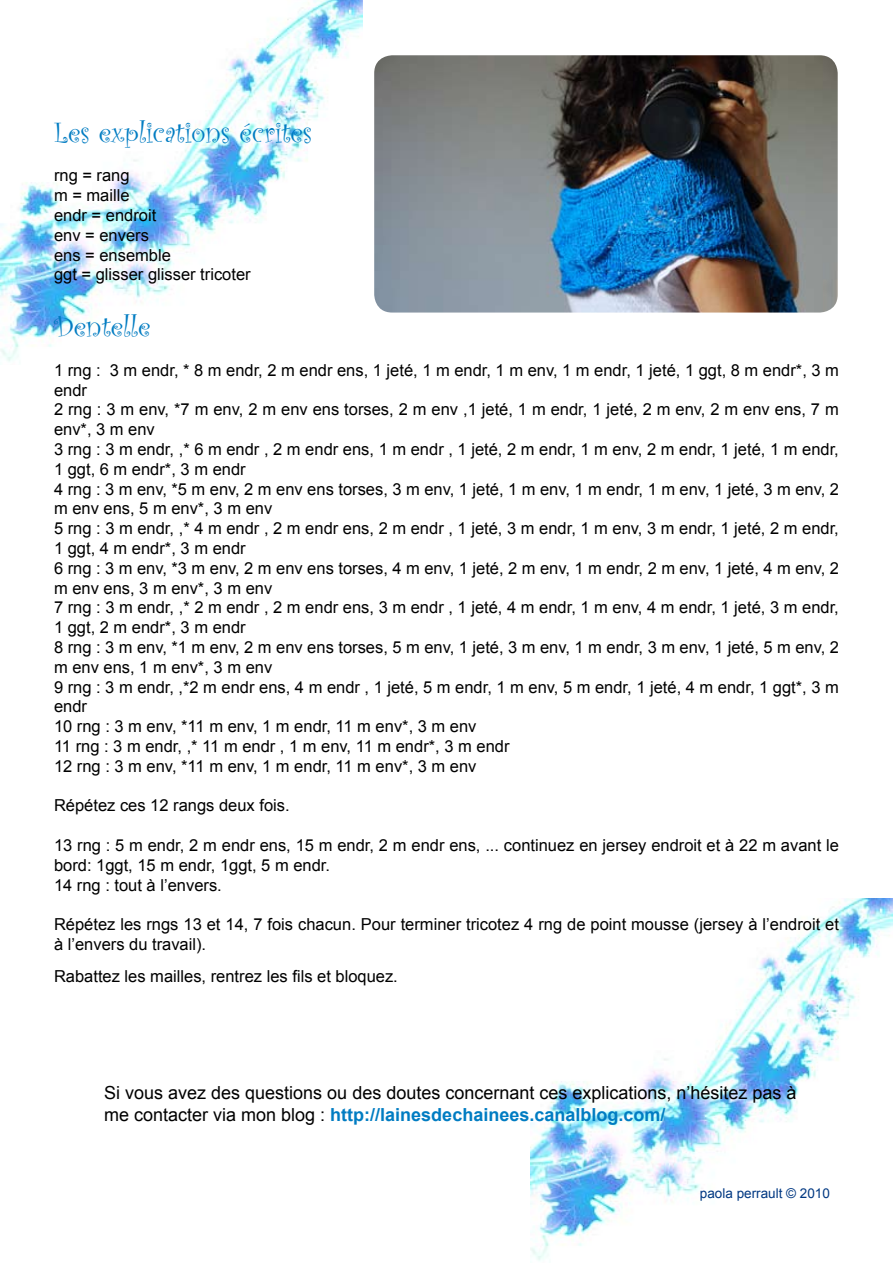
<style>
.page{position:relative;width:893px;height:1263px;background:#fff}
.page>*{position:absolute;margin:0;border:0;box-sizing:border-box;transform-origin:0 0}
.t1{font:30px "Curlz";color:#007cc2}
.t2{font:18px/21.6px "Arial";color:#000}
.t3{font:16.5px/19.8px "Arial";color:#000}
.t4{font:13.5px "Arial";color:#003882}
.s1{font-weight:700;color:#007cc2}
</style>
<div class="page">
<img style="left:530px;top:899px;width:363px;height:362px">
<img style="left:0;top:0;width:362px;height:362px">
<img style="left:374px;top:55px;width:464px;height:258px">
<h1 class="t1" style="left:54px;top:111px;width:260px">Les explications écrites</h1>
<p class="t3" style="left:54px;top:166px;width:198px">rng = rang<br>m = maille<br>endr = endroit<br>env = envers<br>ens = ensemble<br>ggt = glisser glisser tricoter</p>
<h1 class="t1" style="left:54px;top:305px;width:98px">Dentelle</h1>
<p class="t3" style="left:54px;top:360px;width:786px">1 rng : 3 m endr, * 8 m endr, 2 m endr ens, 1 jeté, 1 m endr, 1 m env, 1 m endr, 1 jeté, 1 ggt, 8 m endr*, 3 m endr<br>2 rng : 3 m env, *7 m env, 2 m env ens torses, 2 m env ,1 jeté, 1 m endr, 1 jeté, 2 m env, 2 m env ens, 7 m env*, 3 m env<br>3 rng : 3 m endr, ,* 6 m endr , 2 m endr ens, 1 m endr , 1 jeté, 2 m endr, 1 m env, 2 m endr, 1 jeté, 1 m endr, 1 ggt, 6 m endr*, 3 m endr<br>4 rng : 3 m env, *5 m env, 2 m env ens torses, 3 m env, 1 jeté, 1 m env, 1 m endr, 1 m env, 1 jeté, 3 m env, 2 m env ens, 5 m env*, 3 m env<br>5 rng : 3 m endr, ,* 4 m endr , 2 m endr ens, 2 m endr , 1 jeté, 3 m endr, 1 m env, 3 m endr, 1 jeté, 2 m endr, 1 ggt, 4 m endr*, 3 m endr<br>6 rng : 3 m env, *3 m env, 2 m env ens torses, 4 m env, 1 jeté, 2 m env, 1 m endr, 2 m env, 1 jeté, 4 m env, 2 m env ens, 3 m env*, 3 m env<br>7 rng : 3 m endr, ,* 2 m endr , 2 m endr ens, 3 m endr , 1 jeté, 4 m endr, 1 m env, 4 m endr, 1 jeté, 3 m endr, 1 ggt, 2 m endr*, 3 m endr<br>8 rng : 3 m env, *1 m env, 2 m env ens torses, 5 m env, 1 jeté, 3 m env, 1 m endr, 3 m env, 1 jeté, 5 m env, 2 m env ens, 1 m env*, 3 m env<br>9 rng : 3 m endr, ,*2 m endr ens, 4 m endr , 1 jeté, 5 m endr, 1 m env, 5 m endr, 1 jeté, 4 m endr, 1 ggt*, 3 m endr<br>10 rng : 3 m env, *11 m env, 1 m endr, 11 m env*, 3 m env<br>11 rng : 3 m endr, ,* 11 m endr , 1 m env, 11 m endr*, 3 m endr<br>12 rng : 3 m env, *11 m env, 1 m endr, 11 m env*, 3 m env</p>
<p class="t3" style="left:54px;top:796px;width:237px">Répétez ces 12 rangs deux fois.</p>
<p class="t3" style="left:54px;top:835px;width:786px">13 rng : 5 m endr, 2 m endr ens, 15 m endr, 2 m endr ens, ... continuez en jersey endroit et à 22 m avant le bord: 1ggt, 15 m endr, 1ggt, 5 m endr.<br>14 rng : tout à l’envers.</p>
<p class="t3" style="left:54px;top:914px;width:786px">Répétez les rngs 13 et 14, 7 fois chacun. Pour terminer tricotez 4 rng de point mousse (jersey à l’endroit et à l’envers du travail).</p>
<p class="t3" style="left:54px;top:967px;width:345px">Rabattez les mailles, rentrez les fils et bloquez.</p>
<p class="t2" style="left:104px;top:1082px;width:694px">Si vous avez des questions ou des doutes concernant ces explications, n’hésitez pas à me contacter via mon blog : <span class="s1">http://lainesdechainees.canalblog.com/</span></p>
<p class="t4" style="left:700px;top:1185px;width:132px">paola perrault © 2010</p>
</div>
